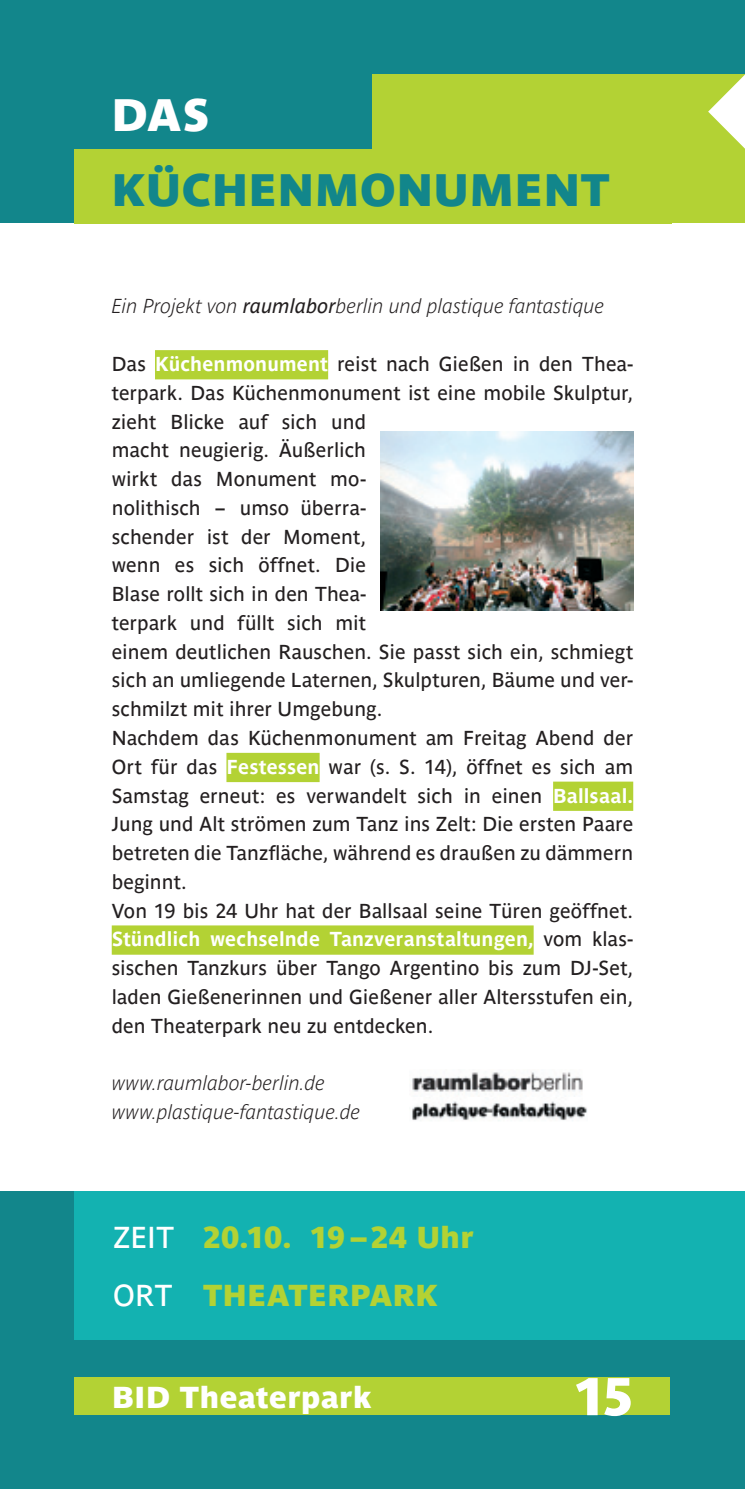
<style>
.page{position:relative;width:745px;height:1489px;background:#fff}
.page>*{position:absolute;margin:0;border:0;box-sizing:border-box;transform-origin:0 0}
.t1{font:52.5px "Parisine Sombre";color:#fff}
.t2{font:45px "Parisine Sombre";letter-spacing:.02em;color:#12868b}
.t3{font:45px "Parisine Sombre";color:#fff}
.t4{font:30px/57.5px "Parisine Sombre";letter-spacing:.02em;color:#b3d234}
.t5{font:30px "Parisine Sombre";letter-spacing:.02em;color:#fff}
.t6{font:20px/28.8px "Parisine";letter-spacing:.005em;color:#231f20}
.t7{font:italic 700 20px/28.8px "Parisine Clair";color:#231f20}
.s1{font-family:"Parisine";font-weight:400}
.s2{font-weight:700;color:#fff}
.s3{font-family:"Parisine";color:#fff}
</style>
<div class="page">
<div style="left:0;top:0;width:744px;height:223px;background:#12868b"></div>
<div style="left:74px;top:149px;width:597px;height:74px;background:#b3d234"></div>
<div style="left:372px;top:74px;width:372px;height:149px;background:#b3d234"></div>
<svg style="left:708px;top:75px;width:36px;height:73px"></svg>
<div style="left:0;top:1191px;width:744px;height:297px;background:#12868b"></div>
<div style="left:74px;top:1191px;width:670px;height:148px;background:#13b2b1"></div>
<div style="left:74px;top:1377px;width:596px;height:37px;background:#b3d234"></div>
<div style="left:155px;top:350px;width:173px;height:29px;background:#b3d234"></div>
<div style="left:226px;top:752px;width:93px;height:30px;background:#b3d234"></div>
<div style="left:552px;top:781px;width:80px;height:29px;background:#b3d234"></div>
<div style="left:112px;top:925px;width:421px;height:29px;background:#b3d234"></div>
<img style="left:380px;top:432px;width:252px;height:178px">
<img style="left:412px;top:1101px;width:175px;height:20px">
<img style="left:412px;top:1072px;width:171px;height:20px">
<h2 class="t3" style="left:112px;top:89px;width:99px">DAS</h2>
<h2 class="t2" style="left:112px;top:164px;width:499px">KÜCHENMONUMENT</h2>
<p class="t7" style="left:112px;top:292px;width:494px">Ein Projekt von <span class="s1">raumlabor</span>berlin und plastique fantastique</p>
<p class="t6" style="left:112px;top:349px;width:522px">Das <span class="s2">Küchenmonument</span> reist nach Gießen in den Thea&shy;terpark. Das Küchenmonument ist eine mobile Skulptur, zieht Blicke auf sich und<br>macht neugierig. Äußerlich<br>wirkt das Monument mo-<br>nolithisch – umso überra-<br>schender ist der Moment,<br>wenn es sich öffnet. Die<br>Blase rollt sich in den Thea-<br>terpark und füllt sich mit<br>einem deutlichen Rauschen. Sie passt sich ein, schmiegt sich an umliegende Laternen, Skulpturen, Bäume und ver&shy;schmilzt mit ihrer Umgebung.<br>Nachdem das Küchenmonument am Freitag Abend der Ort für das <span class="s2">Festessen</span> war (s. S. 14), öffnet es sich am Samstag erneut: es verwandelt sich in einen <span class="s2">Ballsaal.<br></span>Jung und Alt strömen zum Tanz ins Zelt: Die ersten Paare betreten die Tanzfläche, während es draußen zu dämmern beginnt.<br>Von 19 bis 24 Uhr hat der Ballsaal seine Türen geöffnet.<br><span class="s2">Stündlich wechselnde Tanzveranstaltungen,</span> vom klas&shy;sischen Tanzkurs über Tango Argentino bis zum DJ-Set, laden Gießenerinnen und Gießener aller Altersstufen ein, den Theaterpark neu zu entdecken.</p>
<p class="t7" style="left:112px;top:1068px;width:250px">www.raumlabor-berlin.de www.plastique-fantastique.de</p>
<h3 class="t4" style="left:113px;top:1208px;width:362px"><span class="s3">ZEIT</span> 20.10. 19–24 Uhr<br><span class="s3">ORT</span> THEATERPARK</h3>
<h3 class="t5" style="left:112px;top:1379px;width:261px">BID Theaterpark</h3>
<h1 class="t1" style="left:574px;top:1365px;width:60px">15</h1>
</div>
